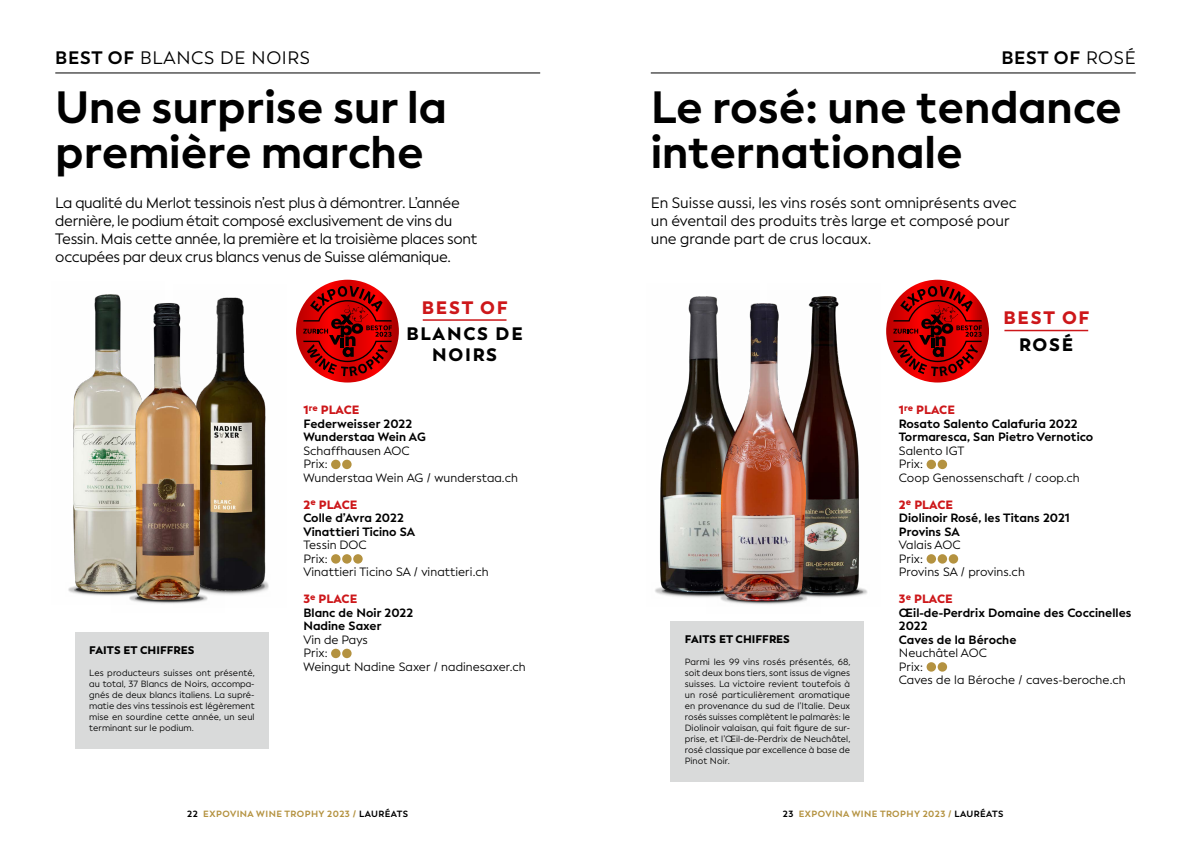
<style>
.page{position:relative;width:1191px;height:842px;background:#fff}
.page>*{position:absolute;margin:0;border:0;box-sizing:border-box;transform-origin:0 0}
.t1{font:700 45px/45px "Facundo";color:#000}
.t2{font:18px "Facundo";letter-spacing:.04em;color:#000}
.t3{font:900 18px/21px "Facundo";letter-spacing:.1em;color:#000;text-align:center}
.t4{font:900 18px "Facundo";letter-spacing:.1em;color:#cd171a}
.t5{font:700 18px "Facundo";letter-spacing:.04em;color:#000}
.t6{font:15px/18px "Facundo";letter-spacing:-.02em;color:#000}
.t7{font:15px/18px "Facundo";color:#000}
.t8{font:700 12px/13.5px "Facundo";letter-spacing:.005em;color:#000}
.t9{font:12px/13.5px "Facundo";letter-spacing:.005em;color:#000}
.t10{font:900 11px "Facundo";letter-spacing:.005em;color:#000}
.t11{font:9px/11px "Facundo";letter-spacing:.005em;color:#000;text-align:justify}
.t12{font:700 9px "Facundo";letter-spacing:.05em;color:#b49240}
.s1{font-weight:700}
.s2{font-weight:400}
.s3{font-weight:900;color:#cd171a}
.s4{color:#000}
</style>
<div class="page">
<svg style="left:296px;top:280px;width:103px;height:102px"></svg>
<svg style="left:303px;top:286px;width:89px;height:90px"></svg>
<img style="left:68px;top:294px;width:43px;height:302px">
<img style="left:224px;top:297px;width:45px;height:298px">
<img style="left:820px;top:296px;width:48px;height:302px">
<img style="left:655px;top:296px;width:52px;height:302px">
<img style="left:707px;top:296px;width:113px;height:309px">
<svg style="left:886px;top:280px;width:103px;height:102px"></svg>
<svg style="left:893px;top:286px;width:89px;height:90px"></svg>
<img style="left:111px;top:294px;width:113px;height:310px">
<div style="left:331px;top:460px;width:9px;height:9px;background:#b49240;border-radius:50%"></div>
<div style="left:342px;top:460px;width:9px;height:9px;background:#b49240;border-radius:50%"></div>
<div style="left:331px;top:554px;width:9px;height:10px;background:#b49240;border-radius:50%"></div>
<div style="left:342px;top:554px;width:9px;height:10px;background:#b49240;border-radius:50%"></div>
<div style="left:353px;top:554px;width:10px;height:10px;background:#b49240;border-radius:50%"></div>
<div style="left:331px;top:649px;width:9px;height:9px;background:#b49240;border-radius:50%"></div>
<div style="left:342px;top:649px;width:9px;height:9px;background:#b49240;border-radius:50%"></div>
<hr style="left:55px;top:73px;width:485px;height:1px;background:#000">
<hr style="left:651px;top:73px;width:484px;height:1px;background:#000">
<div style="left:75px;top:632px;width:194px;height:116px;background:#d9dada"></div>
<div style="left:670px;top:621px;width:194px;height:160px;background:#d9dada"></div>
<hr style="left:423px;top:319px;width:83px;height:2px;background:#cd171a">
<div style="left:926px;top:460px;width:10px;height:9px;background:#b49240;border-radius:50%"></div>
<div style="left:937px;top:460px;width:10px;height:9px;background:#b49240;border-radius:50%"></div>
<div style="left:926px;top:554px;width:10px;height:10px;background:#b49240;border-radius:50%"></div>
<div style="left:937px;top:554px;width:10px;height:10px;background:#b49240;border-radius:50%"></div>
<div style="left:948px;top:554px;width:10px;height:10px;background:#b49240;border-radius:50%"></div>
<div style="left:926px;top:662px;width:10px;height:10px;background:#b49240;border-radius:50%"></div>
<div style="left:937px;top:662px;width:10px;height:10px;background:#b49240;border-radius:50%"></div>
<hr style="left:1004px;top:330px;width:84px;height:1px;background:#cd171a">
<h2 class="t2" style="left:55px;top:47px;width:256px"><span class="s1">BEST OF</span> BLANCS DE NOIRS</h2>
<h2 class="t5" style="left:1001px;top:46px;width:136px">BEST OF <span class="s2">ROSÉ</span></h2>
<h1 class="t1" style="left:55px;top:85px;width:393px">Une surprise sur la première marche</h1>
<h1 class="t1" style="left:651px;top:85px;width:473px">Le rosé: une tendance internationale</h1>
<p class="t6" style="left:55px;top:194px;width:423px">La qualité du Merlot tessinois n’est plus à démontrer. L’année dernière, le podium était composé exclusivement de vins du Tessin. Mais cette année, la première et la troisième places sont occupées par deux crus blancs venus de Suisse alémanique.</p>
<h3 class="t7" style="left:651px;top:194px;width:367px">En Suisse aussi, les vins rosés sont omniprésents avec un éventail des produits très large et composé pour une grande part de crus locaux.</h3>
<p class="t10" style="left:89px;top:643px;width:107px">FAITS ET CHIFFRES</p>
<p class="t11" style="left:89px;top:668px;width:167px">Les producteurs suisses ont présenté, au total, 37 Blancs de Noirs, accompa&shy;gnés de deux blancs italiens. La supré&shy;matie des vins tessinois est légèrement mise en sourdine cette année, un seul terminant sur le podium.</p>
<h2 class="t4" style="left:422px;top:296px;width:87px">BEST OF</h2>
<h2 class="t3" style="left:406px;top:324px;width:118px">BLANCS DE<br>NOIRS</h2>
<h3 class="t8" style="left:303px;top:403px;width:124px"><span class="s3">1</span><sup>re</sup> <span class="s3">PLACE<br></span>Federweisser 2022<br>Wunderstaa Wein AG</h3>
<h3 class="t9" style="left:303px;top:444px;width:216px">Schaffhausen AOC<br>Prix:<br>Wunderstaa Wein AG / wunderstaa.ch</h3>
<h3 class="t8" style="left:303px;top:498px;width:113px"><span class="s3">2</span><sup>e</sup> <span class="s3">PLACE<br></span>Colle d’Avra 2022<br>Vinattieri Ticino SA</h3>
<h3 class="t9" style="left:303px;top:539px;width:187px">Tessin DOC<br>Prix:<br>Vinattieri Ticino SA / vinattieri.ch</h3>
<h3 class="t8" style="left:303px;top:592px;width:111px"><span class="s3">3</span><sup>e</sup> <span class="s3">PLACE<br></span>Blanc de Noir 2022<br>Nadine Saxer</h3>
<h3 class="t9" style="left:303px;top:633px;width:224px">Vin de Pays<br>Prix:<br>Weingut Nadine Saxer / nadinesaxer.ch</h3>
<p class="t10" style="left:685px;top:632px;width:107px">FAITS ET CHIFFRES</p>
<p class="t11" style="left:685px;top:657px;width:167px">Parmi les 99 vins rosés présentés, 68, soit deux bons tiers, sont issus de vignes suisses. La victoire revient toutefois à un rosé particulièrement aromatique en provenance du sud de l’Italie. Deux rosés suisses complètent le palmarès: le Diolinoir valaisan, qui fait figure de sur&shy;prise, et l’Œil-de-Perdrix de Neuchâtel, rosé classique par excellence à base de Pinot Noir.</p>
<h2 class="t4" style="left:1003px;top:306px;width:87px">BEST OF</h2>
<h2 class="t3" style="left:1019px;top:334px;width:56px">ROSÉ</h2>
<h3 class="t8" style="left:899px;top:403px;width:196px"><span class="s3">1</span><sup>re</sup> <span class="s3">PLACE<br></span>Rosato Salento Calafuria 2022<br>Tormaresca, San Pietro Vernotico</h3>
<h3 class="t9" style="left:899px;top:444px;width:182px">Salento IGT<br>Prix:<br>Coop Genossenschaft / coop.ch</h3>
<h3 class="t8" style="left:899px;top:498px;width:172px"><span class="s3">2</span><sup>e</sup> <span class="s3">PLACE<br></span>Diolinoir Rosé, les Titans 2021<br>Provins SA</h3>
<h3 class="t9" style="left:899px;top:539px;width:127px">Valais AOC<br>Prix:<br>Provins SA / provins.ch</h3>
<h3 class="t8" style="left:899px;top:592px;width:234px"><span class="s3">3</span><sup>e</sup> <span class="s3">PLACE<br></span>Œil-de-Perdrix Domaine des Coccinelles<br>2022<br>Caves de la Béroche</h3>
<h3 class="t9" style="left:899px;top:647px;width:228px">Neuchâtel AOC<br>Prix:<br>Caves de la Béroche / caves-beroche.ch</h3>
<p class="t12" style="left:187px;top:808px;width:222px"><span class="s4">22</span> EXPOVINA WINE TROPHY 2023 / <span class="s4">LAURÉATS</span></p>
<p class="t12" style="left:783px;top:808px;width:222px"><span class="s4">23</span> EXPOVINA WINE TROPHY 2023 / <span class="s4">LAURÉATS</span></p>
</div>
